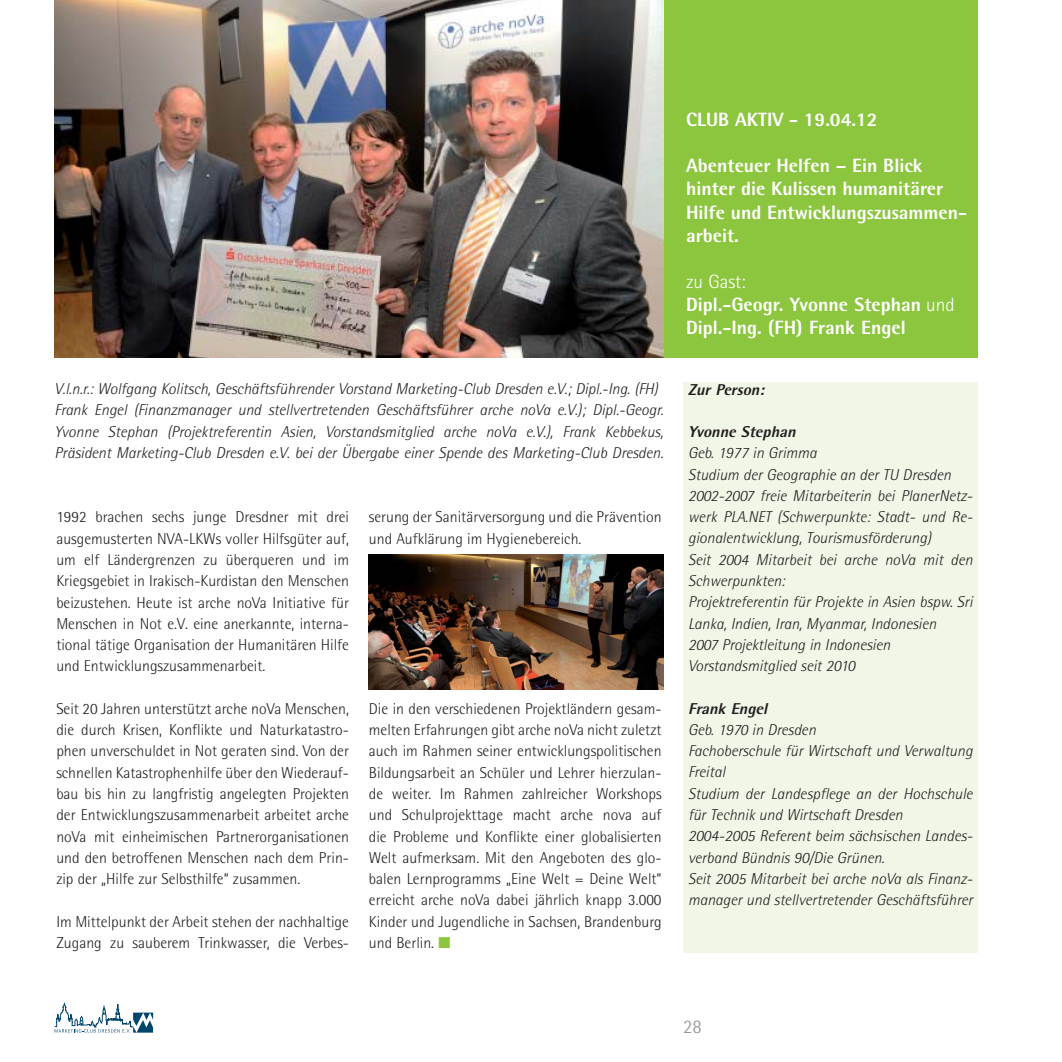
<style>
.page{position:relative;width:1062px;height:1062px;background:#fff}
.page>*{position:absolute;margin:0;border:0;box-sizing:border-box;transform-origin:0 0}
.t1{font:800 19.25px/23.1px "Rotis Semi Sans";color:#fff}
.t2{font:300 19.25px "Rotis Semi Sans";color:#939598}
.t3{font:300 15.75px/21.3px "Rotis Semi Sans";color:#231f20;text-align:justify}
.t4{font:italic 300 15.75px/21.3px "Rotis Semi Sans";color:#231f20}
.t5{font:italic 800 15.75px "Rotis Semi Sans";color:#231f20}
.s1{color:#8cc63f}
.s2{font-weight:300}
</style>
<div class="page">
<svg style="left:55px;top:1002px;width:98px;height:31px"></svg>
<div style="left:663px;top:0;width:314px;height:357px;background:#8cc63f"></div>
<div style="left:683px;top:382px;width:294px;height:570px;background:#f0f7e7"></div>
<img style="left:55px;top:0;width:608px;height:357px">
<img style="left:369px;top:554px;width:294px;height:136px">
<p class="t4" style="left:55px;top:380px;width:610px">V.l.n.r.: Wolfgang Kolitsch, Geschäftsführender Vorstand Marketing-Club Dresden e.V.; Dipl.-Ing. (FH)<br>Frank Engel (Finanzmanager und stellvertretenden Geschäftsführer arche noVa e.V.); Dipl.-Geogr.<br>Yvonne Stephan (Projektreferentin Asien, Vorstandsmitglied arche noVa e.V.), Frank Kebbekus, Präsident Marketing-Club Dresden e.V. bei der Übergabe einer Spende des Marketing-Club Dresden.</p>
<p class="t3" style="left:56px;top:508px;width:294px">1992 brachen sechs junge Dresdner mit drei ausgemusterten NVA-LKWs voller Hilfsgüter auf, um elf Ländergrenzen zu überqueren und im Kriegsgebiet in Irakisch-Kurdistan den Menschen beizustehen. Heute ist arche noVa Initiative für Menschen in Not e.V. eine anerkannte, interna&shy;tional tätige Organisation der Humanitären Hilfe und Entwicklungszusammenarbeit.</p>
<p class="t3" style="left:56px;top:699px;width:294px">Seit 20 Jahren unterstützt arche noVa Menschen, die durch Krisen, Konflikte und Naturkatastro&shy;phen unverschuldet in Not geraten sind. Von der schnellen Katastrophenhilfe über den Wiederauf&shy;bau bis hin zu langfristig angelegten Projekten der Entwicklungszusammenarbeit arbeitet arche noVa mit einheimischen Partnerorganisationen und den betroffenen Menschen nach dem Prin&shy;zip der „Hilfe zur Selbsthilfe“ zusammen.</p>
<p class="t3" style="left:56px;top:912px;width:294px">Im Mittelpunkt der Arbeit stehen der nachhaltige<br>Zugang zu sauberem Trinkwasser, die Verbes-</p>
<p class="t3" style="left:369px;top:508px;width:294px">serung der Sanitärversorgung und die Prävention und Aufklärung im Hygienebereich.</p>
<p class="t3" style="left:369px;top:699px;width:294px">Die in den verschiedenen Projektländern gesam&shy;melten Erfahrungen gibt arche noVa nicht zuletzt auch im Rahmen seiner entwicklungspolitischen Bildungsarbeit an Schüler und Lehrer hierzulan&shy;de weiter. Im Rahmen zahlreicher Workshops und Schulprojekttage macht arche nova auf die Probleme und Konflikte einer globalisierten Welt aufmerksam. Mit den Angeboten des glo&shy;balen Lernprogramms „Eine Welt = Deine Welt“ erreicht arche noVa dabei jährlich knapp 3.000<br>Kinder und Jugendliche in Sachsen, Brandenburg und Berlin. <span class="s1">■</span></p>
<p class="t1" style="left:686px;top:110px;width:193px">CLUB AKTIV - 19.04.12</p>
<p class="t1" style="left:686px;top:156px;width:282px">Abenteuer Helfen – Ein Blick hinter die Kulissen humanitärer<br>Hilfe und Entwicklungszusammen&shy;arbeit.</p>
<p class="t1" style="left:686px;top:272px;width:270px"><span class="s2">zu Gast:<br></span>Dipl.-Geogr. Yvonne Stephan <span class="s2">und<br></span>Dipl.-Ing. (FH) Frank Engel</p>
<p class="t5" style="left:688px;top:384px;width:80px">Zur Person:</p>
<p class="t5" style="left:688px;top:426px;width:112px">Yvonne Stephan</p>
<p class="t4" style="left:688px;top:444px;width:286px">Geb. 1977 in Grimma<br>Studium der Geographie an der TU Dresden 2002-2007 freie Mitarbeiterin bei PlanerNetz&shy;werk PLA.NET (Schwerpunkte: Stadt- und Re&shy;gionalentwicklung, Tourismusförderung)<br>Seit 2004 Mitarbeit bei arche noVa mit den Schwerpunkten:<br>Projektreferentin für Projekte in Asien bspw. Sri Lanka, Indien, Iran, Myanmar, Indonesien<br>2007 Projektleitung in Indonesien Vorstandsmitglied seit 2010</p>
<p class="t5" style="left:688px;top:702px;width:84px">Frank Engel</p>
<p class="t4" style="left:688px;top:720px;width:286px">Geb. 1970 in Dresden<br>Fachoberschule für Wirtschaft und Verwaltung Freital<br>Studium der Landespflege an der Hochschule für Technik und Wirtschaft Dresden 2004-2005 Referent beim sächsischen Landes&shy;verband Bündnis 90/Die Grünen.<br>Seit 2005 Mitarbeit bei arche noVa als Finanz&shy;manager und stellvertretender Geschäftsführer</p>
<p class="t2" style="left:683px;top:1019px;width:20px">28</p>
</div>
